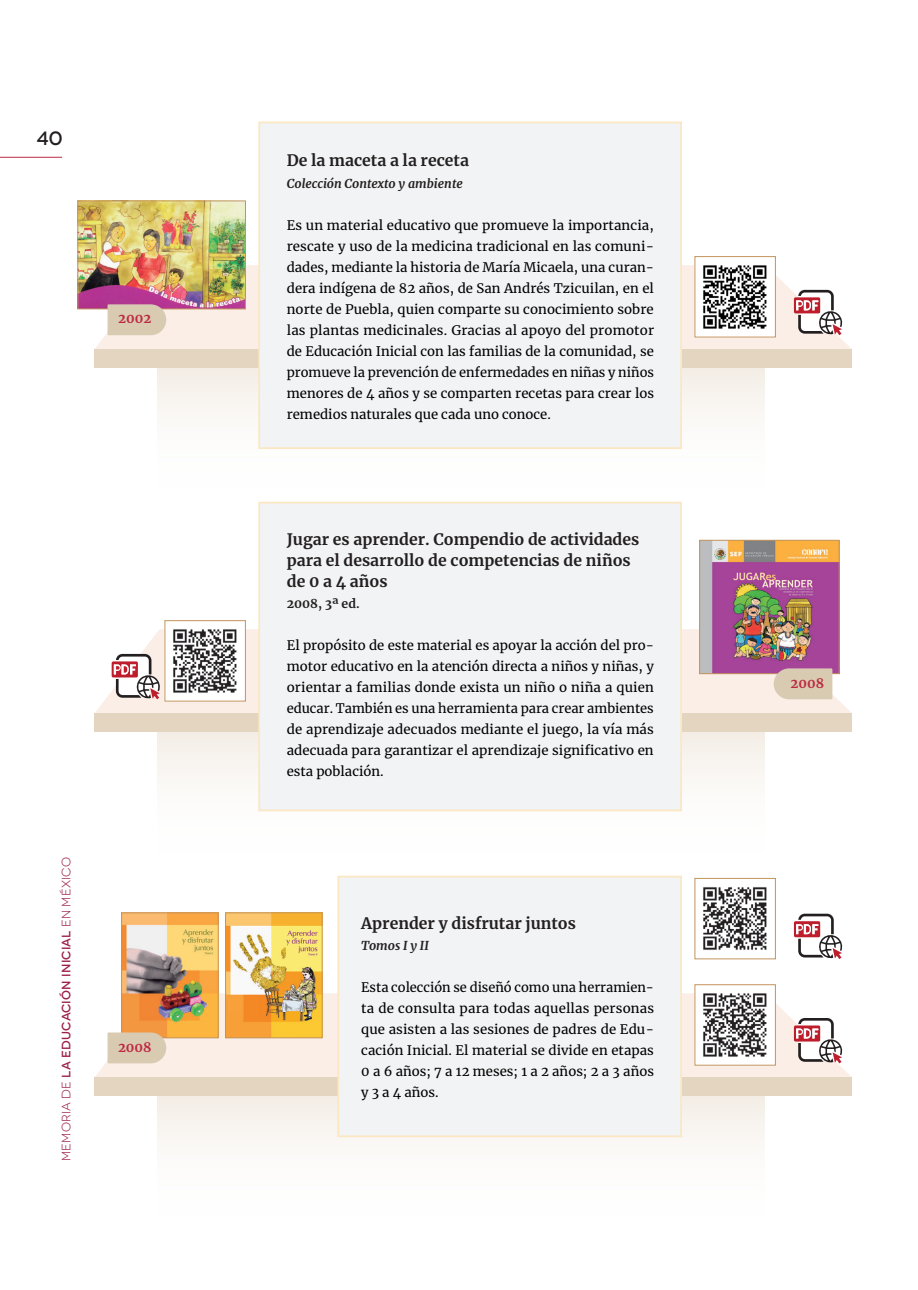
<style>
.page{position:relative;width:918px;height:1290px;background:#fff}
.page>*{position:absolute;margin:0;border:0;box-sizing:border-box;transform-origin:0 0}
.t1{font:500 19.25px "Novecentowide";color:#231f20}
.Título_libro{font:700 15.75px/21px "Merriweather";color:#231f20}
.Texto_libros_SS{font:700 15.75px "Merriweather";color:#231f20}
.Texto_libros_SS-2{font:13.12px/21px "Merriweather";color:#000;text-align:justify}
.Título_libro-2{font:700 13.12px "Merriweather";color:#bd2a43}
.t2{font:500 12.25px "Novecentowide";letter-spacing:.015em;color:#9c2249}
.Título_libro-3{font:italic 700 12.25px "Merriweather";color:#231f20}
.Título_libro-4{font:700 12.25px "Merriweather";color:#231f20}
.s1{font-weight:400}
</style>
<div class="page">
<hr style="left:0;top:157px;width:62px;height:1px;background:#bd2a43">
<svg style="left:158px;top:367px;width:607px;height:135px"></svg>
<svg style="left:158px;top:731px;width:607px;height:81px"></svg>
<div style="left:158px;top:1095px;width:607px;height:49px;background:#f8f3ee"></div>
<svg style="left:94px;top:265px;width:757px;height:84px;fill:#faeee6"></svg>
<div style="left:95px;top:349px;width:757px;height:18px;background:#e4d5c1"></div>
<svg style="left:95px;top:629px;width:756px;height:84px;fill:#faeee6"></svg>
<div style="left:95px;top:713px;width:757px;height:18px;background:#e4d5c1"></div>
<svg style="left:95px;top:993px;width:756px;height:84px;fill:#faeee6"></svg>
<div style="left:95px;top:1077px;width:757px;height:18px;background:#e4d5c1"></div>
<svg style="left:794px;top:290px;width:49px;height:45px"></svg>
<svg style="left:112px;top:654px;width:49px;height:45px"></svg>
<svg style="left:794px;top:1018px;width:49px;height:45px"></svg>
<svg style="left:794px;top:914px;width:49px;height:45px"></svg>
<img style="left:80px;top:203px;width:164px;height:104px">
<div style="left:78px;top:201px;width:168px;height:108px;border:1px solid #c3945d"></div>
<img style="left:701px;top:542px;width:136px;height:130px">
<div style="left:699px;top:540px;width:140px;height:134px;border:1px solid #c3945d"></div>
<img style="left:123px;top:914px;width:93px;height:122px">
<div style="left:121px;top:912px;width:97px;height:126px;border:1px solid #c3945d"></div>
<img style="left:227px;top:914px;width:93px;height:122px">
<div style="left:225px;top:912px;width:97px;height:126px;border:1px solid #c3945d"></div>
<div style="left:258px;top:122px;width:424px;height:327px;background:#f2f3f4;border:2px solid #fbe8c2"></div>
<div style="left:258px;top:502px;width:424px;height:309px;background:#f2f3f4;border:2px solid #fbe8c2"></div>
<div style="left:337px;top:876px;width:345px;height:261px;background:#f2f3f4;border:2px solid #fbe8c2"></div>
<img style="left:696px;top:265px;width:77px;height:70px">
<img style="left:167px;top:629px;width:77px;height:70px">
<div style="left:165px;top:620px;width:81px;height:81px;border:1px solid #c3945d"></div>
<img style="left:696px;top:993px;width:77px;height:70px">
<img style="left:703px;top:887px;width:64px;height:63px">
<svg style="left:108px;top:304px;width:58px;height:31px;background:#d8c7b2"></svg>
<svg style="left:773px;top:668px;width:59px;height:31px;background:#d8c7b3"></svg>
<svg style="left:108px;top:1032px;width:58px;height:31px;background:#dacaaf"></svg>
<h1 class="t1" style="left:36px;top:127px;width:28px">40</h1>
<p class="Título_libro-2" style="left:118px;top:310px;width:35px">2002</p>
<p class="t2" style="left:59px;top:1161px;width:305px;rotate:-90deg"><span class="s1">MEMORIA DE</span> LA EDUCACIÓN INICIAL <span class="s1">EN MÉXICO</span></p>
<p class="Título_libro-2" style="left:118px;top:1038px;width:35px">2008</p>
<p class="Título_libro" style="left:287px;top:150px;width:184px">De la maceta a la receta</p>
<p class="Título_libro-3" style="left:287px;top:175px;width:177px">Colección Contexto y ambiente</p>
<p class="Texto_libros_SS-2" style="left:287px;top:214px;width:369px">Es un material educativo que promueve la importancia, rescate y uso de la medicina tradicional en las comuni&shy;dades, mediante la historia de María Micaela, una curan&shy;dera indígena de 82 años, de San Andrés Tzicuilan, en el norte de Puebla, quien comparte su conocimiento sobre las plantas medicinales. Gracias al apoyo del promotor de Educación Inicial con las familias de la comunidad, se promueve la prevención de enfermedades en niñas y niños menores de 4 años y se comparten recetas para crear los remedios naturales que cada uno conoce.</p>
<p class="Título_libro" style="left:287px;top:528px;width:354px">Jugar es aprender. Compendio de actividades para el desarrollo de competencias de niños de 0 a 4 años</p>
<p class="Título_libro-4" style="left:287px;top:595px;width:74px">2008, 3ª ed.</p>
<p class="Texto_libros_SS-2" style="left:287px;top:635px;width:369px">El propósito de este material es apoyar la acción del pro&shy;motor educativo en la atención directa a niños y niñas, y orientar a familias donde exista un niño o niña a quien educar. También es una herramienta para crear ambientes de aprendizaje adecuados mediante el juego, la vía más adecuada para garantizar el aprendizaje significativo en esta población.</p>
<p class="Texto_libros_SS" style="left:361px;top:912px;width:216px">Aprender y disfrutar juntos</p>
<p class="Título_libro-3" style="left:361px;top:937px;width:69px">Tomos I y II</p>
<p class="Texto_libros_SS-2" style="left:361px;top:976px;width:294px">Esta colección se diseñó como una herramien&shy;ta de consulta para todas aquellas personas que asisten a las sesiones de padres de Edu&shy;cación Inicial. El material se divide en etapas 0 a 6 años; 7 a 12 meses; 1 a 2 años; 2 a 3 años y 3 a 4 años.</p>
<p class="Título_libro-2" style="left:790px;top:674px;width:35px">2008</p>
</div>
